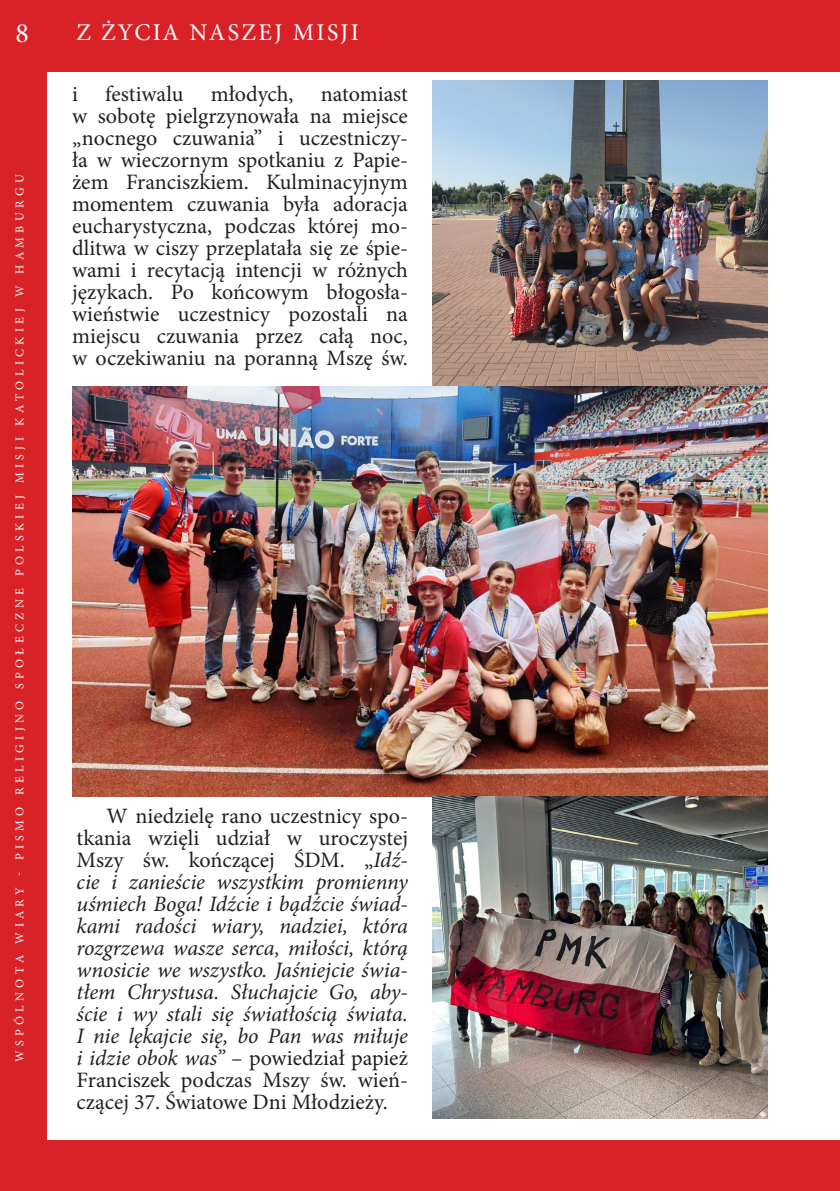
<style>
.page{position:relative;width:840px;height:1191px;background:#fff}
.page>*{position:absolute;margin:0;border:0;box-sizing:border-box;transform-origin:0 0}
.t1{font:28px "Minion Pro";color:#fff}
.t2{font:24px "Minion Pro";letter-spacing:.1em;color:#fff}
.t3{font:italic 22px/22px "Minion Pro";letter-spacing:-.005em;color:#231f20;text-align:justify}
.t4{font:22px/22px "Minion Pro";color:#231f20;text-align:justify}
.t5{font:12px "Minion Pro";letter-spacing:.37em;color:#fff}
.s1{font-style:normal}
</style>
<div class="page">
<div style="left:0;top:1140px;width:839px;height:51px;background:#d92128"></div>
<div style="left:0;top:0;width:46px;height:1191px;background:#d92128"></div>
<div style="left:0;top:0;width:839px;height:72px;background:#d92128"></div>
<img style="left:72px;top:387px;width:695px;height:409px">
<img style="left:432px;top:81px;width:335px;height:305px">
<img style="left:432px;top:796px;width:335px;height:323px">
<p class="t1" style="left:15px;top:15px;width:15px">8</p>
<p class="t2" style="left:76px;top:16px;width:284px">Z ŻYCIA NASZEJ MISJI</p>
<p class="t5" style="left:12px;top:1062px;width:889px;rotate:-90deg">WSPÓLNOTA WIARY - PISMO RELIGIJNO SPOŁECZNE POLSKIEJ MISJI KATOLICKIEJ W HAMBURGU</p>
<p class="t4" style="left:72px;top:83px;width:337px">i festiwalu młodych, natomiast w sobotę pielgrzynowała na miejsce „nocnego czuwania” i uczestniczy&shy;ła w wieczornym spotkaniu z Papie&shy;żem Franciszkiem. Kulminacyjnym momentem czuwania była adoracja eucharystyczna, podczas której mo&shy;dlitwa w ciszy przeplatała się ze śpie&shy;wami i recytacją intencji w różnych językach. Po końcowym błogosła&shy;wieństwie uczestnicy pozostali na miejscu czuwania przez całą noc, w oczekiwaniu na poranną Mszę św.</p>
<p class="t3" style="left:77px;top:805px;width:333px;text-indent:30px"><span class="s1">W niedzielę rano uczestnicy spo&shy;tkania wzięli udział w uroczystej Mszy św. kończącej ŚDM. „</span>Idź&shy;cie i zanieście wszystkim promienny uśmiech Boga! Idźcie i bądźcie świad&shy;kami radości wiary, nadziei, która rozgrzewa wasze serca, miłości, którą wnosicie we wszystko. Jaśniejcie świa&shy;tłem Chrystusa. Słuchajcie Go, aby&shy;ście i wy stali się światłością świata.<br>I nie lękajcie się, bo Pan was miłuje i idzie obok was” <span class="s1">– powiedział papież Franciszek podczas Mszy św. wień&shy;czącej 37. Światowe Dni Młodzieży.</span></p>
</div>
